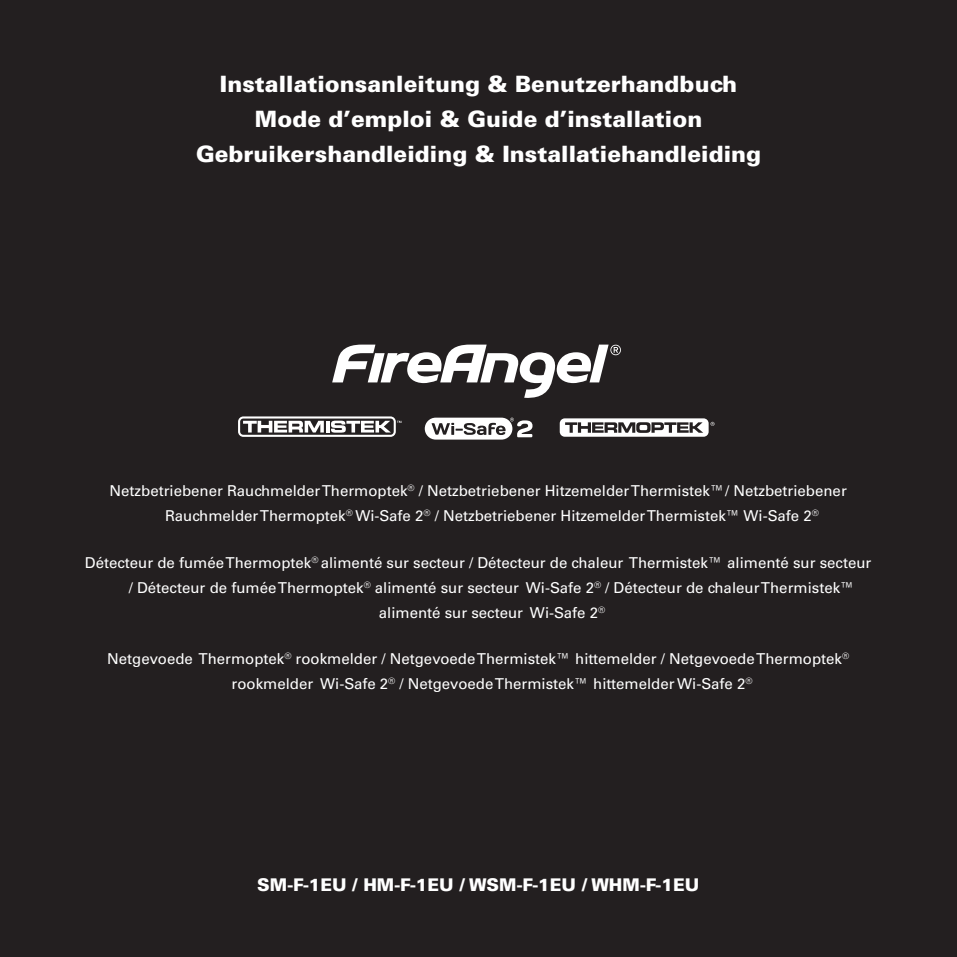
<style>
.page{position:relative;width:957px;height:957px;background:#231f20}
.page>*{position:absolute;margin:0;border:0;box-sizing:border-box;transform-origin:0 0}
.Small_Table_Header{font:900 22.5px/35px "Univers LT Std";color:#fff;text-align:center}
.t1{font:900 17.5px "Univers LT Std";color:#fff}
.t2{font:15px/25px "Univers LT Std";color:#fff}
</style>
<div class="page">
<svg style="left:332px;top:344px;width:289px;height:54px"></svg>
<svg style="left:238px;top:416px;width:163px;height:21px"></svg>
<svg style="left:560px;top:418px;width:154px;height:19px"></svg>
<svg style="left:425px;top:418px;width:107px;height:21px"></svg>
<p class="Small_Table_Header" style="left:220px;top:66px;width:519px">Installationsanleitung &amp; Benutzerhandbuch<br>Mode d’emploi &amp; Guide d’installation</p>
<p class="Small_Table_Header" style="left:196px;top:136px;width:566px">Gebruikershandleiding &amp; Installatiehandleiding</p>
<p class="t2" style="left:165px;top:478px;width:683px;text-indent:-56px">Netzbetriebener Rauchmelder Thermoptek<sup>®</sup> / Netzbetriebener Hitzemelder Thermistek™/ Netzbetriebener<br>Rauchmelder Thermoptek<sup>®</sup> Wi-Safe 2<sup>®</sup> / Netzbetriebener Hitzemelder Thermistek™ Wi-Safe 2<sup>®</sup></p>
<p class="t2" style="left:85px;top:550px;width:788px">Détecteur de fumée Thermoptek<sup>®</sup> alimenté sur secteur / Détecteur de chaleur Thermistek™ alimenté sur secteur</p>
<p class="t2" style="left:129px;top:575px;width:728px">/ Détecteur de fumée Thermoptek<sup>®</sup> alimenté sur secteur Wi-Safe 2<sup>®</sup> / Détecteur de chaleur Thermistek™</p>
<p class="t2" style="left:379px;top:600px;width:228px">alimenté sur secteur Wi-Safe 2<sup>®</sup></p>
<p class="t2" style="left:232px;top:646px;width:619px;text-indent:-124px">Netgevoede Thermoptek<sup>®</sup> rookmelder / Netgevoede Thermistek™ hittemelder / Netgevoede Thermoptek<sup>® </sup>rookmelder Wi-Safe 2<sup>®</sup> / Netgevoede Thermistek™ hittemelder Wi-Safe 2<sup>®</sup></p>
<p class="t1" style="left:257px;top:874px;width:444px">SM-F-1EU / HM-F-1EU / WSM-F-1EU / WHM-F-1EU</p>
</div>
